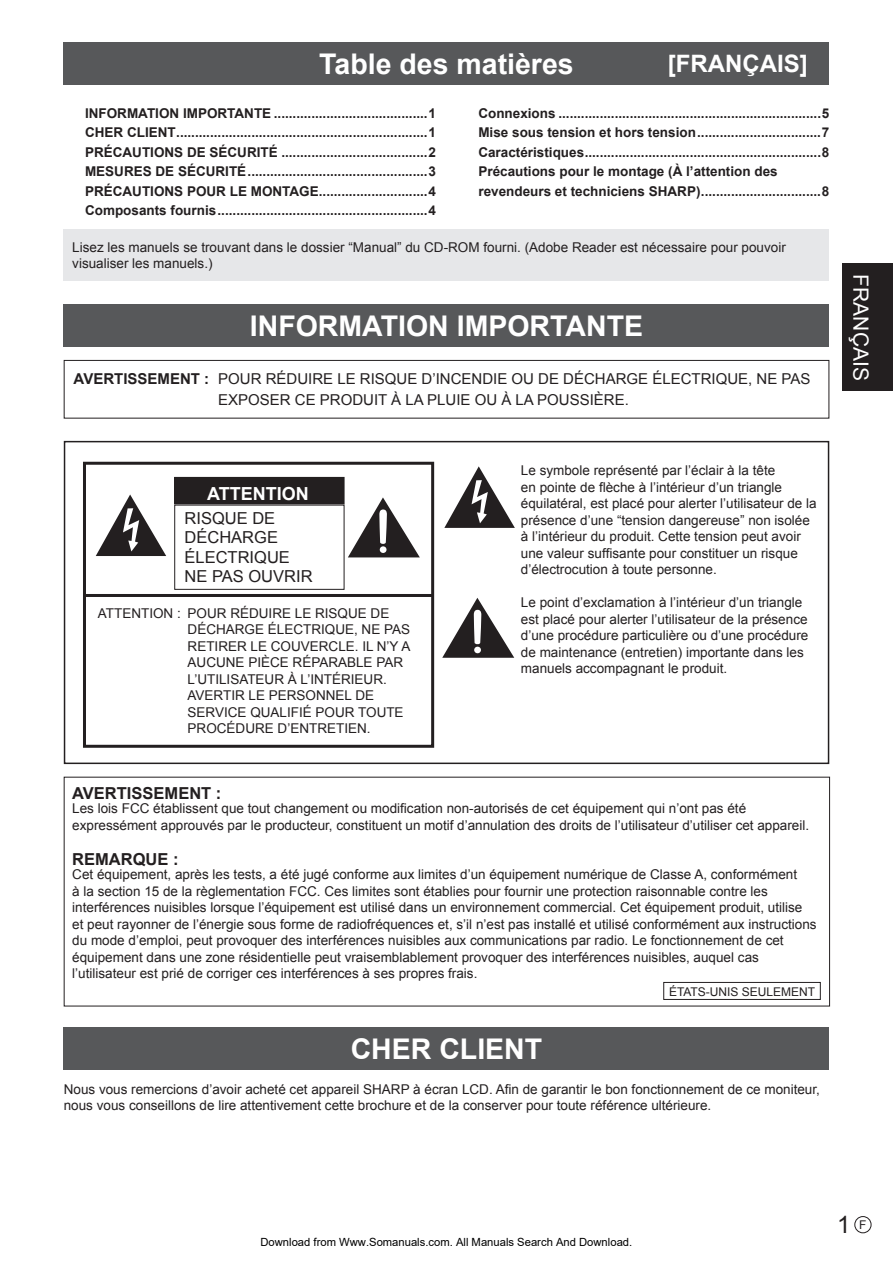
<style>
.page{position:relative;width:893px;height:1263px;background:#fff}
.page>*{position:absolute;margin:0;border:0;box-sizing:border-box;transform-origin:0 0}
.t1{font:700 28.5px "Arial";color:#fff}
.t2{font:700 24px "Arial";color:#fff}
.t3{font:24px "Arial";color:#231f20}
.t4{font:21px "Arial";color:#fff}
.t5{font:700 18px "Arial";color:#fff}
.t6{font:16.5px/19.5px "Arial";color:#231f20}
.t7{font:700 16.5px "Arial";color:#231f20}
.t8{font:15px/21px "Arial";color:#231f20}
.t9{font:13.5px/16.5px "Arial";color:#231f20}
.t10{font:700 13.5px/19.5px "Arial";color:#231f20;text-align:justify}
.t11{font:12px "Arial";color:#231f20}
.t12{font:11.25px "Arial";color:#000}
.s1{font-weight:700}
.s2{font-size:12px}
</style>
<div class="page">
<div style="left:854px;top:1216px;width:17px;height:17px;border:1px solid #231f20;border-radius:50%"></div>
<div style="left:842px;top:264px;width:51px;height:127px;background:#231f20"></div>
<div style="left:64px;top:1028px;width:765px;height:42px;background:#57585a"></div>
<div style="left:64px;top:304px;width:765px;height:43px;background:#57585a"></div>
<div style="left:663px;top:982px;width:158px;height:18px;border:1px solid #231f20"></div>
<div style="left:64px;top:43px;width:765px;height:42px;background:#57585a"></div>
<div style="left:64px;top:230px;width:765px;height:51px;background:#e6e7e9"></div>
<div style="left:64px;top:360px;width:765px;height:58px;border:1px solid #231f20"></div>
<div style="left:64px;top:441px;width:765px;height:323px;border:2px solid #231f20"></div>
<svg style="left:96px;top:494px;width:70px;height:62px"></svg>
<svg style="left:348px;top:497px;width:72px;height:60px"></svg>
<div style="left:83px;top:462px;width:351px;height:286px;border:3px solid #231f20"></div>
<hr style="left:84px;top:594px;width:350px;height:3px;background:#231f20">
<div style="left:175px;top:477px;width:169px;height:27px;background:#231f20"></div>
<div style="left:174px;top:505px;width:170px;height:85px;border:1px solid #231f20"></div>
<svg style="left:444px;top:466px;width:71px;height:62px"></svg>
<svg style="left:442px;top:598px;width:72px;height:60px"></svg>
<h1 class="t1" style="left:319px;top:45px;width:256px">Table des matières</h1>
<h2 class="t2" style="left:668px;top:48px;width:141px">[FRANÇAIS]</h2>
<p class="t10" style="left:85px;top:104px;width:352px">INFORMATION IMPORTANTE .........................................1<br>CHER CLIENT...................................................................1<br>PRÉCAUTIONS DE SÉCURITÉ .......................................2<br>MESURES DE SÉCURITÉ................................................3<br>PRÉCAUTIONS POUR LE MONTAGE.............................4<br>Composants fournis........................................................4</p>
<p class="t10" style="left:478px;top:104px;width:352px;text-align:left">Connexions ......................................................................5<br>Mise sous tension et hors tension.................................7<br>Caractéristiques...............................................................8<br>Précautions pour le montage (À l’attention des revendeurs et techniciens SHARP)................................8</p>
<p class="t9" style="left:72px;top:239px;width:715px">Lisez les manuels se trouvant dans le dossier “Manual” du CD-ROM fourni. (Adobe Reader est nécessaire pour pouvoir visualiser les manuels.)</p>
<h1 class="t1" style="left:250px;top:307px;width:395px">INFORMATION IMPORTANTE</h1>
<p class="t8" style="left:218px;top:368px;width:594px;text-indent:-145px"><span class="s1">AVERTISSEMENT :</span> POUR RÉDUIRE LE RISQUE D’INCENDIE OU DE DÉCHARGE ÉLECTRIQUE, NE PAS<br>EXPOSER CE PRODUIT À LA PLUIE OU À LA POUSSIÈRE.</p>
<h3 class="t4" style="left:875px;top:274px;width:108px;rotate:90deg">FRANÇAIS</h3>
<h3 class="t5" style="left:207px;top:481px;width:103px">ATTENTION</h3>
<p class="t6" style="left:185px;top:509px;width:130px">RISQUE DE<br>DÉCHARGE<br>ÉLECTRIQUE<br>NE PAS OUVRIR</p>
<p class="t9" style="left:188px;top:605px;width:224px;text-indent:-90px">ATTENTION : POUR RÉDUIRE LE RISQUE DE<br>DÉCHARGE ÉLECTRIQUE, NE PAS<br>RETIRER LE COUVERCLE. IL N’Y A<br>AUCUNE PIÈCE RÉPARABLE PAR<br>L’UTILISATEUR À L’INTÉRIEUR.<br>AVERTIR LE PERSONNEL DE<br>SERVICE QUALIFIÉ POUR TOUTE<br>PROCÉDURE D’ENTRETIEN.</p>
<p class="t9" style="left:521px;top:463px;width:297px">Le symbole représenté par l’éclair à la tête<br>en pointe de flèche à l’intérieur d’un triangle équilatéral, est placé pour alerter l’utilisateur de la présence d’une “tension dangereuse” non isolée à l’intérieur du produit. Cette tension peut avoir une valeur suffisante pour constituer un risque d’électrocution à toute personne.</p>
<p class="t9" style="left:521px;top:594px;width:289px">Le point d’exclamation à l’intérieur d’un triangle est placé pour alerter l’utilisateur de la présence d’une procédure particulière ou d’une procédure de maintenance (entretien) importante dans les manuels accompagnant le produit.</p>
<p class="t7" style="left:72px;top:783px;width:151px">AVERTISSEMENT :</p>
<p class="t9" style="left:72px;top:800px;width:738px">Les lois FCC établissent que tout changement ou modification non-autorisés de cet équipement qui n’ont pas été expressément approuvés par le producteur, constituent un motif d’annulation des droits de l’utilisateur d’utiliser cet appareil.</p>
<p class="t7" style="left:72px;top:849px;width:108px">REMARQUE :</p>
<p class="t9" style="left:72px;top:866px;width:746px">Cet équipement, après les tests, a été jugé conforme aux limites d’un équipement numérique de Classe A, conformément<br>à la section 15 de la règlementation FCC. Ces limites sont établies pour fournir une protection raisonnable contre les interférences nuisibles lorsque l’équipement est utilisé dans un environnement commercial. Cet équipement produit, utilise et peut rayonner de l’énergie sous forme de radiofréquences et, s’il n’est pas installé et utilisé conformément aux instructions du mode d’emploi, peut provoquer des interférences nuisibles aux communications par radio. Le fonctionnement de cet équipement dans une zone résidentielle peut vraisemblablement provoquer des interférences nuisibles, auquel cas l’utilisateur est prié de corriger ces interférences à ses propres frais.</p>
<p class="t11" style="left:669px;top:983px;width:148px">ÉTATS-UNIS SEULEMENT</p>
<h1 class="t1" style="left:351px;top:1030px;width:193px">CHER CLIENT</h1>
<p class="t9" style="left:64px;top:1081px;width:758px">Nous vous remercions d’avoir acheté cet appareil SHARP à écran LCD. Afin de garantir le bon fonctionnement de ce moniteur, nous vous conseillons de lire attentivement cette brochure et de la conserver pour toute référence ultérieure.</p>
<p class="t12" style="left:260px;top:1235px;width:373px">Download from Www.Somanuals.com. All Manuals Search And Download.</p>
<h2 class="t3" style="left:837px;top:1208px;width:31px">1 <span class="s2">F</span></h2>
</div>
